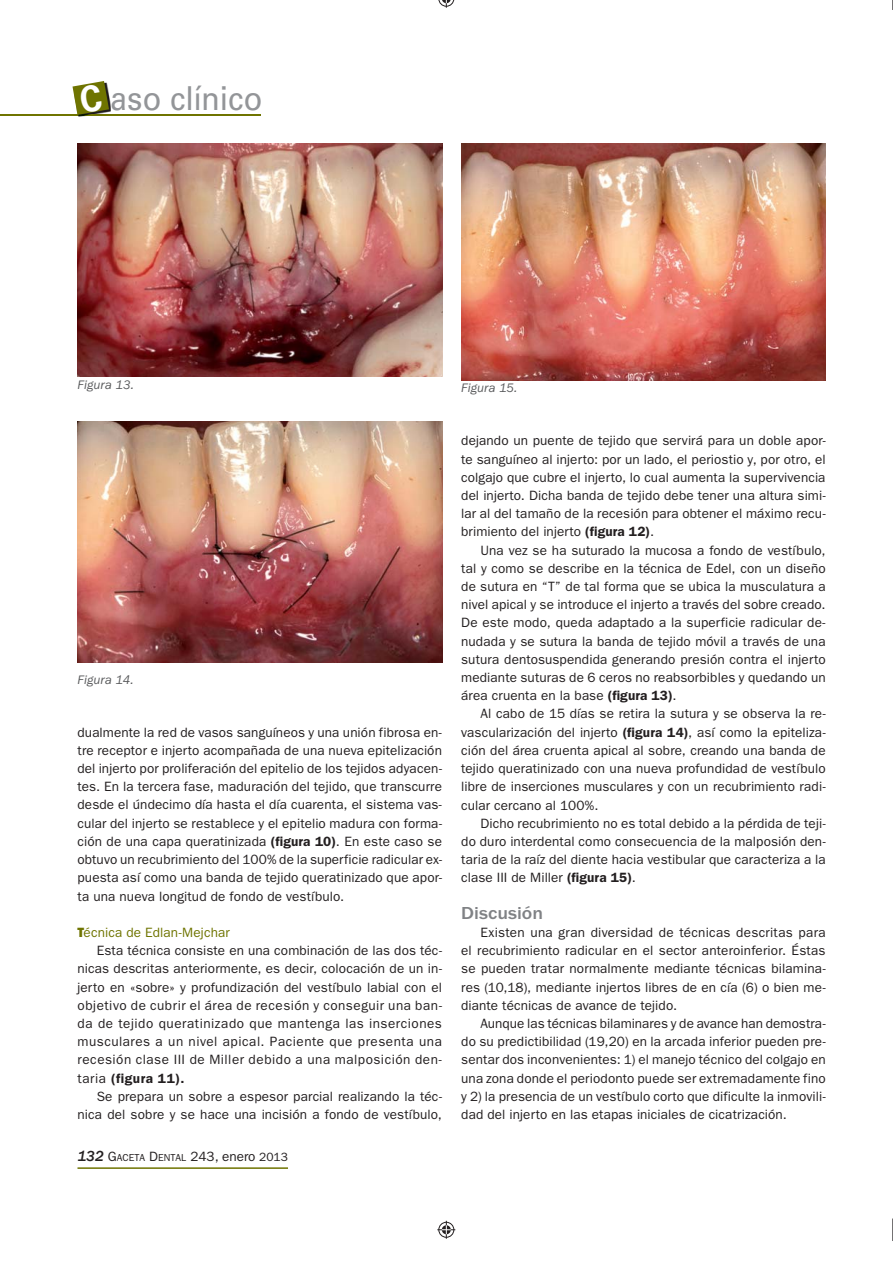
<style>
.page{position:relative;width:893px;height:1263px;background:#fff}
.page>*{position:absolute;margin:0;border:0;box-sizing:border-box;transform-origin:0 0}
.t1{font:33px "Univers LT Std";letter-spacing:-.005em;color:#939598;scale:.93 1}
.t2{font:500 18px "ITC Franklin Gothic Std";color:#808285;scale:1.1 1}
.t3{font:13.5px/18.1px "ITC Franklin Gothic Std";letter-spacing:.01em;color:#231f20;text-align:justify}
.t4{font:13.5px "ITC Franklin Gothic Std";letter-spacing:.04em;color:#231f20}
.t5{font:13.5px "ITC Franklin Gothic Std";letter-spacing:.035em;color:#231f20}
.t6{font:13.5px "ITC Franklin Gothic Std";letter-spacing:.01em;color:#6f7400}
.t7{font:600 13.5px "ITC Franklin Gothic Std";letter-spacing:.04em;color:#231f20}
.t8{font:italic 12.75px "ITC Franklin Gothic Std";letter-spacing:.005em;color:#58595b}
.s1{font-weight:600}
.s2{font-family:"ITC Franklin Gothic Std Hvy"}
.s3{font-weight:400}
.s4{font-family:"ITC Franklin Gothic Std Med It";font-size:15px}
.s5{font-size:10.2px}
.s6{font-size:12px}
</style>
<div class="page">
<img style="left:77px;top:144px;width:365px;height:232px">
<img style="left:77px;top:421px;width:365px;height:241px">
<img style="left:461px;top:144px;width:365px;height:236px">
<hr style="left:77px;top:1167px;width:211px;height:2px;background:#6f7400">
<hr style="left:0;top:114px;width:261px;height:2px;background:#6f7400">
<img style="left:78px;top:95px;width:33px;height:22px">
<img style="left:78px;top:114px;width:33px;height:2px">
<svg style="left:892px;top:1219px;width:1px;height:22px"></svg>
<svg style="left:438px;top:0;width:16px;height:8px"></svg>
<svg style="left:437px;top:1221px;width:18px;height:18px"></svg>
<svg style="left:73px;top:81px;width:36px;height:34px"></svg>
<h1 class="t1" style="left:110px;top:79px;width:165px">aso clínico</h1>
<p class="t8" style="left:77px;top:377px;width:58px">Figura 13.</p>
<p class="t8" style="left:77px;top:672px;width:58px">Figura 14.</p>
<p class="t3" style="left:77px;top:724px;width:366px">dualmente la red de vasos sanguíneos y una unión fibrosa en&shy;tre receptor e injerto acompañada de una nueva epitelización del injerto por proliferación del epitelio de los tejidos adyacen&shy;tes. En la tercera fase, maduración del tejido, que transcurre desde el úndecimo día hasta el día cuarenta, el sistema vas&shy;cular del injerto se restablece y el epitelio madura con forma&shy;ción de una capa queratinizada <span class="s1">(figura 10)</span>. En este caso se obtuvo un recubrimiento del 100% de la superficie radicular ex&shy;puesta así como una banda de tejido queratinizado que apor&shy;ta una nueva longitud de fondo de vestíbulo.</p>
<p class="t6" style="left:77px;top:927px;width:154px"><span class="s2">T</span>écnica de Edlan-Mejchar</p>
<p class="t3" style="left:97px;top:942px;width:347px">Esta técnica consiste en una combinación de las dos téc-</p>
<p class="t3" style="left:77px;top:961px;width:366px">nicas descritas anteriormente, es decir, colocación de un in-</p>
<p class="t3" style="left:77px;top:979px;width:366px">jerto en «sobre» y profundización del vestíbulo labial con el</p>
<p class="t4" style="left:77px;top:1000px;width:366px">objetivo de cubrir el área de recesión y conseguir una ban-</p>
<p class="t4" style="left:77px;top:1018px;width:366px">da de tejido queratinizado que mantenga las inserciones</p>
<p class="t4" style="left:77px;top:1037px;width:366px">musculares a un nivel apical. Paciente que presenta una</p>
<p class="t5" style="left:77px;top:1055px;width:366px">recesión clase III de Miller debido a una malposición den-</p>
<p class="t7" style="left:77px;top:1073px;width:109px"><span class="s3">taria</span> (figura 11).</p>
<p class="t3" style="left:97px;top:1088px;width:347px">Se prepara un sobre a espesor parcial realizando la téc-</p>
<p class="t3" style="left:77px;top:1106px;width:366px">nica del sobre y se hace una incisión a fondo de vestíbulo,</p>
<p class="t3" style="left:77px;top:1148px;width:212px"><span class="s4">132</span> G<span class="s5">ACETA</span> D<span class="s5">ENTAL</span> 243, enero <span class="s6">2013</span></p>
<p class="t8" style="left:461px;top:380px;width:58px">Figura 15.</p>
<p class="t3" style="left:461px;top:433px;width:366px">dejando un puente de tejido que servirá para un doble apor&shy;te sanguíneo al injerto: por un lado, el periostio y, por otro, el colgajo que cubre el injerto, lo cual aumenta la supervivencia del injerto. Dicha banda de tejido debe tener una altura simi&shy;lar al del tamaño de la recesión para obtener el máximo recu&shy;brimiento del injerto <span class="s1">(figura 12)</span>.</p>
<p class="t3" style="left:461px;top:542px;width:366px;text-indent:19px">Una vez se ha suturado la mucosa a fondo de vestíbulo, tal y como se describe en la técnica de Edel, con un diseño de sutura en “T” de tal forma que se ubica la musculatura a nivel apical y se introduce el injerto a través del sobre creado.<br>De este modo, queda adaptado a la superficie radicular de&shy;nudada y se sutura la banda de tejido móvil a través de una sutura dentosuspendida generando presión contra el injerto mediante suturas de 6 ceros no reabsorbibles y quedando un área cruenta en la base <span class="s1">(figura 13)</span>.</p>
<p class="t3" style="left:461px;top:706px;width:366px;text-indent:19px">Al cabo de 15 días se retira la sutura y se observa la re&shy;vascularización del injerto <span class="s1">(figura 14)</span>, así como la epiteliza&shy;ción del área cruenta apical al sobre, creando una banda de tejido queratinizado con una nueva profundidad de vestíbulo libre de inserciones musculares y con un recubrimiento radi&shy;cular cercano al 100%.</p>
<p class="t3" style="left:461px;top:815px;width:366px;text-indent:19px">Dicho recubrimiento no es total debido a la pérdida de teji&shy;do duro interdental como consecuencia de la malposión den&shy;taria de la raíz del diente hacia vestibular que caracteriza a la clase III de Miller <span class="s1">(figura 15)</span>.</p>
<h2 class="t2" style="left:461px;top:906px;width:76px">Discusión</h2>
<p class="t3" style="left:461px;top:924px;width:366px;text-indent:19px">Existen una gran diversidad de técnicas descritas para el recubrimiento radicular en el sector anteroinferior. Éstas se pueden tratar normalmente mediante técnicas bilamina&shy;res (10,18), mediante injertos libres de en cía (6) o bien me&shy;diante técnicas de avance de tejido.</p>
<p class="t3" style="left:461px;top:1015px;width:366px;text-indent:19px">Aunque las técnicas bilaminares y de avance han demostra&shy;do su predictibilidad (19,20) en la arcada inferior pueden pre&shy;sentar dos inconvenientes: 1) el manejo técnico del colgajo en una zona donde el periodonto puede ser extremadamente fino y 2) la presencia de un vestíbulo corto que dificulte la inmovili&shy;dad del injerto en las etapas iniciales de cicatrización.</p>
</div>
